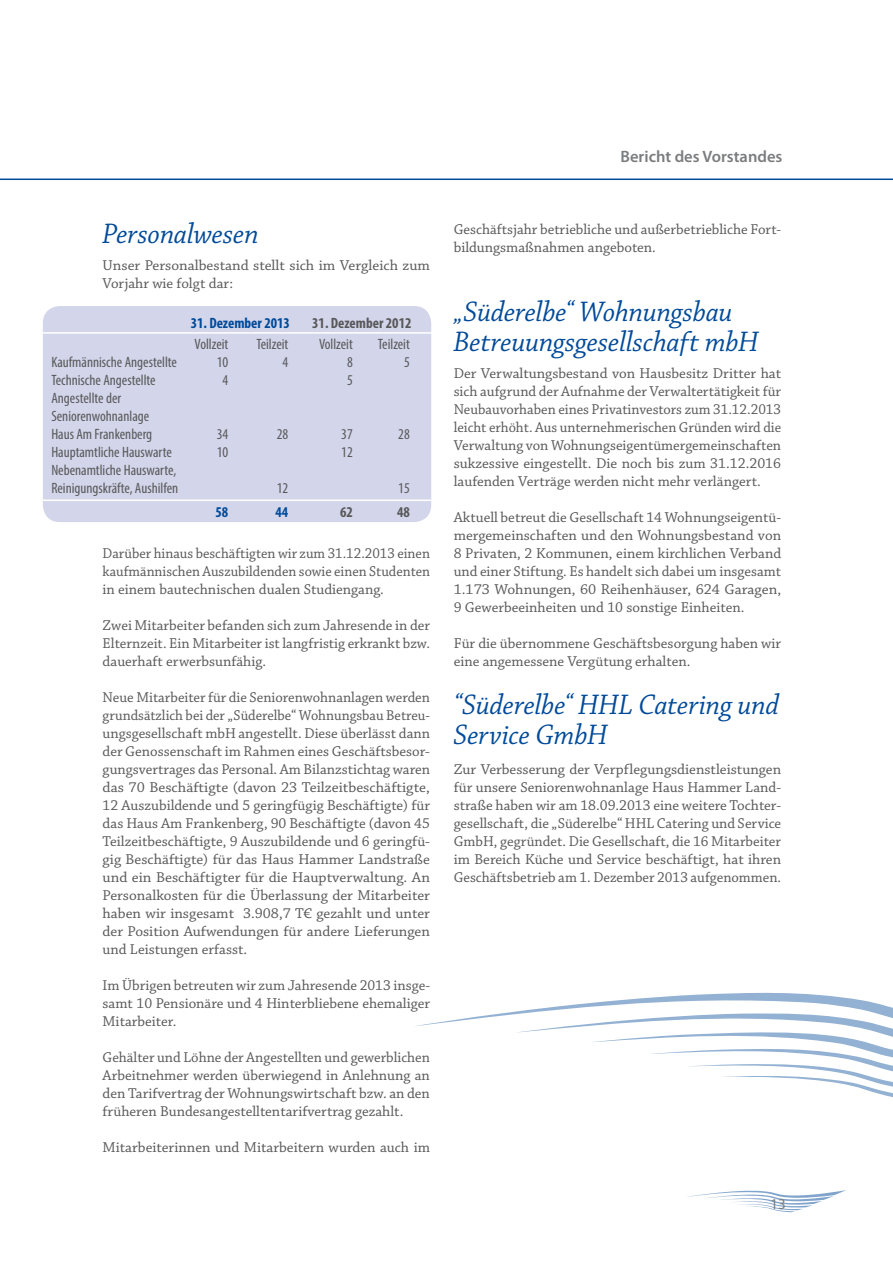
<style>
.page{position:relative;width:893px;height:1263px;background:#fff}
.page>*{position:absolute;margin:0;border:0;box-sizing:border-box;transform-origin:0 0}
.t1{font:30px/30px "Chaparral Pro It Subh";letter-spacing:.005em;color:#004a99}
.t2{font:600 16.5px "Myriad Pro";color:#7b7c7e}
.t3{font:15px/18px "Chaparral Pro";color:#58585a;text-align:justify}
.t4{font:condensed 15px/18px "Myriad Pro";color:#58585a}
.t5{font:15px/18px "Chaparral Pro";color:#58585a;text-align:justify;scale:.96 1}
.t6{font:700 condensed 15px "Myriad Pro";color:#004a99}
.t7{font:700 condensed 15px "Myriad Pro";color:#58585a}
.t8{font:15px "Myriad Pro";color:#7b7c7e}
</style>
<div class="page">
<svg style="left:687px;top:1190px;width:159px;height:22px"></svg>
<hr style="left:0;top:179px;width:893px;height:1px;background:#004a99">
<div style="left:43px;top:306px;width:388px;height:216px;background:#d3d6ea;border-radius:17px"></div>
<hr style="left:43px;top:332px;width:389px;height:2px;background:#fff">
<hr style="left:43px;top:500px;width:389px;height:1px;background:#fff">
<svg style="left:415px;top:992px;width:478px;height:105px"></svg>
<p class="t2" style="left:620px;top:146px;width:163px">Bericht des Vorstandes</p>
<h1 class="t1" style="left:103px;top:220px;width:157px">Personalwesen</h1>
<p class="t3" style="left:103px;top:257px;width:329px">Unser Personalbestand stellt sich im Vergleich zum<br>Vorjahr wie folgt dar:</p>
<p class="t6" style="left:191px;top:314px;width:101px">31. Dezember 2013</p>
<p class="t7" style="left:312px;top:314px;width:101px">31. Dezember 2012</p>
<p class="t4" style="left:195px;top:335px;width:35px">Vollzeit</p>
<p class="t4" style="left:256px;top:335px;width:34px">Teilzeit</p>
<p class="t4" style="left:319px;top:335px;width:35px">Vollzeit</p>
<p class="t4" style="left:378px;top:335px;width:34px">Teilzeit</p>
<p class="t4" style="left:51px;top:353px;width:127px">Kaufmännische Angestellte</p>
<p class="t4" style="left:217px;top:353px;width:13px">10</p>
<p class="t4" style="left:283px;top:353px;width:7px">4</p>
<p class="t4" style="left:347px;top:353px;width:7px">8</p>
<p class="t4" style="left:404px;top:353px;width:7px">5</p>
<p class="t4" style="left:51px;top:371px;width:106px">Technische Angestellte</p>
<p class="t4" style="left:223px;top:371px;width:7px">4</p>
<p class="t4" style="left:347px;top:371px;width:7px">5</p>
<p class="t4" style="left:51px;top:389px;width:102px">Angestellte der<br>Seniorenwohnanlage<br>Haus Am Frankenberg</p>
<p class="t4" style="left:217px;top:425px;width:13px">34</p>
<p class="t4" style="left:277px;top:425px;width:13px">28</p>
<p class="t4" style="left:341px;top:425px;width:13px">37</p>
<p class="t4" style="left:398px;top:425px;width:13px">28</p>
<p class="t4" style="left:51px;top:443px;width:122px">Hauptamtliche Hauswarte</p>
<p class="t4" style="left:217px;top:443px;width:13px">10</p>
<p class="t4" style="left:341px;top:443px;width:13px">12</p>
<p class="t4" style="left:51px;top:461px;width:128px">Nebenamtliche Hauswarte,<br>Reinigungskräfte, Aushilfen</p>
<p class="t4" style="left:277px;top:479px;width:13px">12</p>
<p class="t4" style="left:398px;top:479px;width:13px">15</p>
<p class="t6" style="left:216px;top:503px;width:14px">58</p>
<p class="t6" style="left:276px;top:503px;width:14px">44</p>
<p class="t7" style="left:340px;top:503px;width:14px">62</p>
<p class="t7" style="left:397px;top:503px;width:14px">48</p>
<p class="t5" style="left:103px;top:545px;width:343px">Darüber hinaus beschäftigten wir zum 31.12.2013 einen kaufmännischen Auszubildenden sowie einen Studenten in einem bautechnischen dualen Studiengang.</p>
<p class="t3" style="left:103px;top:617px;width:329px">Zwei Mitarbeiter befanden sich zum Jahresende in der Elternzeit. Ein Mitarbeiter ist langfristig erkrankt bzw. dauerhaft erwerbsunfähig.</p>
<p class="t3" style="left:103px;top:689px;width:329px">Neue Mitarbeiter für die Seniorenwohnanlagen werden grundsätzlich bei der „Süderelbe“ Wohnungsbau Betreu&shy;ungsgesellschaft mbH angestellt. Diese überlässt dann der Genossenschaft im Rahmen eines Geschäftsbesor&shy;gungsvertrages das Personal. Am Bilanzstichtag waren das 70 Beschäftigte (davon 23 Teilzeitbeschäftigte, 12 Auszubildende und 5 geringfügig Beschäftigte) für das Haus Am Frankenberg, 90 Beschäftigte (davon 45<br>Teilzeitbeschäftigte, 9 Auszubildende und 6 geringfü&shy;gig Beschäftigte) für das Haus Hammer Landstraße und ein Beschäftigter für die Hauptverwaltung. An Personalkosten für die Überlassung der Mitarbeiter haben wir insgesamt 3.908,7 T€ gezahlt und unter der Position Aufwendungen für andere Lieferungen und Leistungen erfasst.</p>
<p class="t3" style="left:103px;top:977px;width:329px">Im Übrigen betreuten wir zum Jahresende 2013 insge&shy;samt 10 Pensionäre und 4 Hinterbliebene ehemaliger Mitarbeiter.</p>
<p class="t3" style="left:103px;top:1049px;width:329px">Gehälter und Löhne der Angestellten und gewerblichen Arbeitnehmer werden überwiegend in Anlehnung an den Tarifvertrag der Wohnungswirtschaft bzw. an den früheren Bundesangestelltentarifvertrag gezahlt.</p>
<p class="t3" style="left:103px;top:1139px;width:329px">Mitarbeiterinnen und Mitarbeitern wurden auch im</p>
<p class="t3" style="left:454px;top:221px;width:329px">Geschäftsjahr betriebliche und außerbetriebliche Fort&shy;bildungsmaßnahmen angeboten.</p>
<h1 class="t1" style="left:454px;top:298px;width:306px">„Süderelbe“ Wohnungsbau<br>Betreuungsgesellschaft mbH</h1>
<p class="t3" style="left:454px;top:365px;width:329px">Der Verwaltungsbestand von Hausbesitz Dritter hat sich aufgrund der Aufnahme der Verwaltertätigkeit für Neubauvorhaben eines Privatinvestors zum 31.12.2013 leicht erhöht. Aus unternehmerischen Gründen wird die Verwaltung von Wohnungseigentümergemeinschaften sukzessive eingestellt. Die noch bis zum 31.12.2016 laufenden Verträge werden nicht mehr verlängert.</p>
<p class="t3" style="left:454px;top:509px;width:329px">Aktuell betreut die Gesellschaft 14 Wohnungseigentü&shy;mergemeinschaften und den Wohnungsbestand von 8 Privaten, 2 Kommunen, einem kirchlichen Verband und einer Stiftung. Es handelt sich dabei um insgesamt 1.173 Wohnungen, 60 Reihenhäuser, 624 Garagen, 9 Gewerbeeinheiten und 10 sonstige Einheiten.</p>
<p class="t3" style="left:454px;top:635px;width:329px">Für die übernommene Geschäftsbesorgung haben wir eine angemessene Vergütung erhalten.</p>
<h1 class="t1" style="left:454px;top:691px;width:326px">“Süderelbe“ HHL Catering und<br>Service GmbH</h1>
<p class="t3" style="left:454px;top:761px;width:329px">Zur Verbesserung der Verpflegungsdienstleistungen für unsere Seniorenwohnanlage Haus Hammer Land&shy;straße haben wir am 18.09.2013 eine weitere Tochter&shy;gesellschaft, die „Süderelbe“ HHL Catering und Service GmbH, gegründet. Die Gesellschaft, die 16 Mitarbeiter im Bereich Küche und Service beschäftigt, hat ihren Geschäftsbetrieb am 1. Dezember 2013 aufgenommen.</p>
<p class="t8" style="left:771px;top:1194px;width:17px">13</p>
</div>
